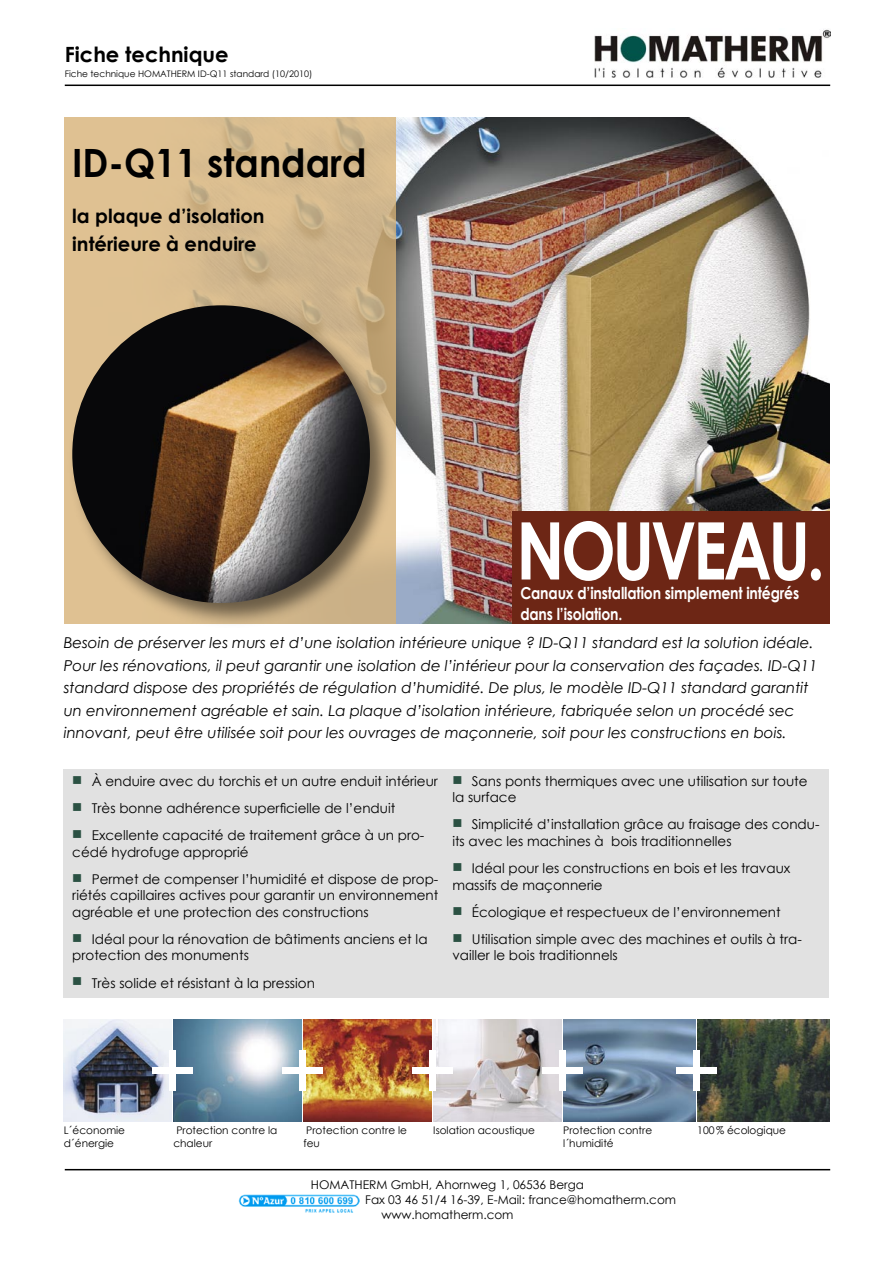
<style>
.page{position:relative;width:893px;height:1263px;background:#fff}
.page>*{position:absolute;margin:0;border:0;box-sizing:border-box;transform-origin:0 0}
.t1{font:700 79.5px "Century Gothic";letter-spacing:-.05em;color:#fff;scale:.82 1}
.t2{font:700 39px "Century Gothic";color:#000;scale:.95 1}
.t3{font:700 21px "Century Gothic";color:#000}
.t4{font:700 19.5px/28.5px "Century Gothic";color:#000}
.t5{font:700 16.5px/21px "Century Gothic";letter-spacing:-.01em;color:#fff;scale:.85 1}
.t6{font:italic 15px/22.5px "Century Gothic";color:#000}
.t7{font:13.5px/16.5px "Century Gothic";color:#000}
.t8{font:12px/15px "Century Gothic";color:#000}
.t9{font:10.5px/12.6px "Century Gothic";color:#000}
.t10{font:9px "Century Gothic";color:#000}
.s1{color:#2b5143}
</style>
<div class="page">
<hr style="left:65px;top:85px;width:765px;height:1px;background:#000">
<hr style="left:65px;top:1169px;width:765px;height:1px;background:#000">
<img style="left:594px;top:29px;width:236px;height:49px">
<img style="left:238px;top:1194px;width:121px;height:19px">
<img style="left:395px;top:118px;width:434px;height:506px">
<svg style="left:64px;top:118px;width:331px;height:506px;fill:#dabd90"></svg>
<div style="left:68px;top:301px;width:328px;height:328px;background:#000;opacity:.5"></div>
<img style="left:72px;top:305px;width:298px;height:298px;border-radius:50%">
<div style="left:64px;top:769px;width:765px;height:229px;background:#e1e1e1"></div>
<div style="left:512px;top:511px;width:317px;height:113px;background:#6d2615"></div>
<img style="left:64px;top:1020px;width:107px;height:101px">
<img style="left:173px;top:1020px;width:128px;height:101px">
<img style="left:303px;top:1020px;width:128px;height:101px">
<img style="left:433px;top:1020px;width:128px;height:101px">
<img style="left:563px;top:1020px;width:132px;height:101px">
<div style="left:152px;top:1067px;width:41px;height:6px;background:#fff"></div>
<div style="left:169px;top:1050px;width:6px;height:41px;background:#fff"></div>
<div style="left:282px;top:1067px;width:41px;height:6px;background:#fff"></div>
<div style="left:299px;top:1050px;width:6px;height:41px;background:#fff"></div>
<div style="left:412px;top:1067px;width:41px;height:6px;background:#fff"></div>
<div style="left:429px;top:1050px;width:6px;height:41px;background:#fff"></div>
<div style="left:542px;top:1067px;width:41px;height:6px;background:#fff"></div>
<div style="left:559px;top:1050px;width:6px;height:41px;background:#fff"></div>
<img style="left:697px;top:1020px;width:132px;height:101px">
<div style="left:676px;top:1067px;width:40px;height:6px;background:#fff"></div>
<div style="left:693px;top:1050px;width:6px;height:41px;background:#fff"></div>
<p class="t3" style="left:65px;top:38px;width:165px">Fiche technique</p>
<p class="t10" style="left:65px;top:67px;width:249px">Fiche technique HOMATHERM ID-Q11 standard (10/2010)</p>
<p class="t2" style="left:72px;top:133px;width:311px">ID-Q11 standard</p>
<p class="t4" style="left:72px;top:201px;width:194px">la plaque d’isolation intérieure à enduire</p>
<p class="t1" style="left:516px;top:490px;width:378px">NOUVEAU.</p>
<p class="t5" style="left:520px;top:581px;width:330px">Canaux d’installation simplement intégrés dans l’isolation.</p>
<p class="t6" style="left:64px;top:631px;width:755px">Besoin de préserver les murs et d’une isolation intérieure unique ? ID-Q11 standard est la solution idéale.<br>Pour les rénovations, il peut garantir une isolation de l’intérieur pour la conservation des façades. ID-Q11 standard dispose des propriétés de régulation d’humidité. De plus, le modèle ID-Q11 standard garantit un environnement agréable et sain. La plaque d’isolation intérieure, fabriquée selon un procédé sec innovant, peut être utilisée soit pour les ouvrages de maçonnerie, soit pour les constructions en bois.</p>
<p class="t7" style="left:72px;top:772px;width:367px"><span class="s1">■</span> À enduire avec du torchis et un autre enduit intérieur</p>
<p class="t7" style="left:72px;top:800px;width:325px"><span class="s1">■</span> Très bonne adhérence superficielle de l’enduit</p>
<p class="t7" style="left:72px;top:827px;width:354px"><span class="s1">■</span> Excellente capacité de traitement grâce à un pro&shy;cédé hydrofuge approprié</p>
<p class="t7" style="left:72px;top:870px;width:368px;text-align:justify"><span class="s1">■</span> Permet de compenser l’humidité et dispose de prop&shy;riétés capillaires actives pour garantir un environnement agréable et une protection des constructions</p>
<p class="t7" style="left:72px;top:930px;width:357px"><span class="s1">■</span> Idéal pour la rénovation de bâtiments anciens et la protection des monuments</p>
<p class="t7" style="left:72px;top:974px;width:244px"><span class="s1">■</span> Très solide et résistant à la pression</p>
<p class="t7" style="left:452px;top:772px;width:357px"><span class="s1">■</span> Sans ponts thermiques avec une utilisation sur toute la surface</p>
<p class="t7" style="left:452px;top:816px;width:369px"><span class="s1">■</span> Simplicité d’installation grâce au fraisage des condu&shy;its avec les machines à bois traditionnelles</p>
<p class="t7" style="left:452px;top:860px;width:339px"><span class="s1">■</span> Idéal pour les constructions en bois et les travaux massifs de maçonnerie</p>
<p class="t7" style="left:452px;top:903px;width:330px"><span class="s1">■</span> Écologique et respectueux de l’environnement</p>
<p class="t7" style="left:452px;top:930px;width:351px"><span class="s1">■</span> Utilisation simple avec des machines et outils à tra&shy;vailler le bois traditionnels</p>
<p class="t9" style="left:64px;top:1124px;width:63px">L´économie d´énergie</p>
<p class="t9" style="left:173px;top:1124px;width:105px">Protection contre la chaleur</p>
<p class="t9" style="left:303px;top:1124px;width:105px">Protection contre le feu</p>
<p class="t9" style="left:433px;top:1124px;width:103px">Isolation acoustique</p>
<p class="t9" style="left:563px;top:1124px;width:90px">Protection contre l´humidité</p>
<p class="t9" style="left:697px;top:1124px;width:90px">100 % écologique</p>
<p class="t8" style="left:365px;top:1177px;width:312px;text-indent:-54px">HOMATHERM GmbH, Ahornweg 1, 06536 Berga<br>Fax 03 46 51/4 16-39, E-Mail: france@homatherm.com</p>
<p class="t8" style="left:381px;top:1207px;width:134px">www.homatherm.com</p>
</div>
